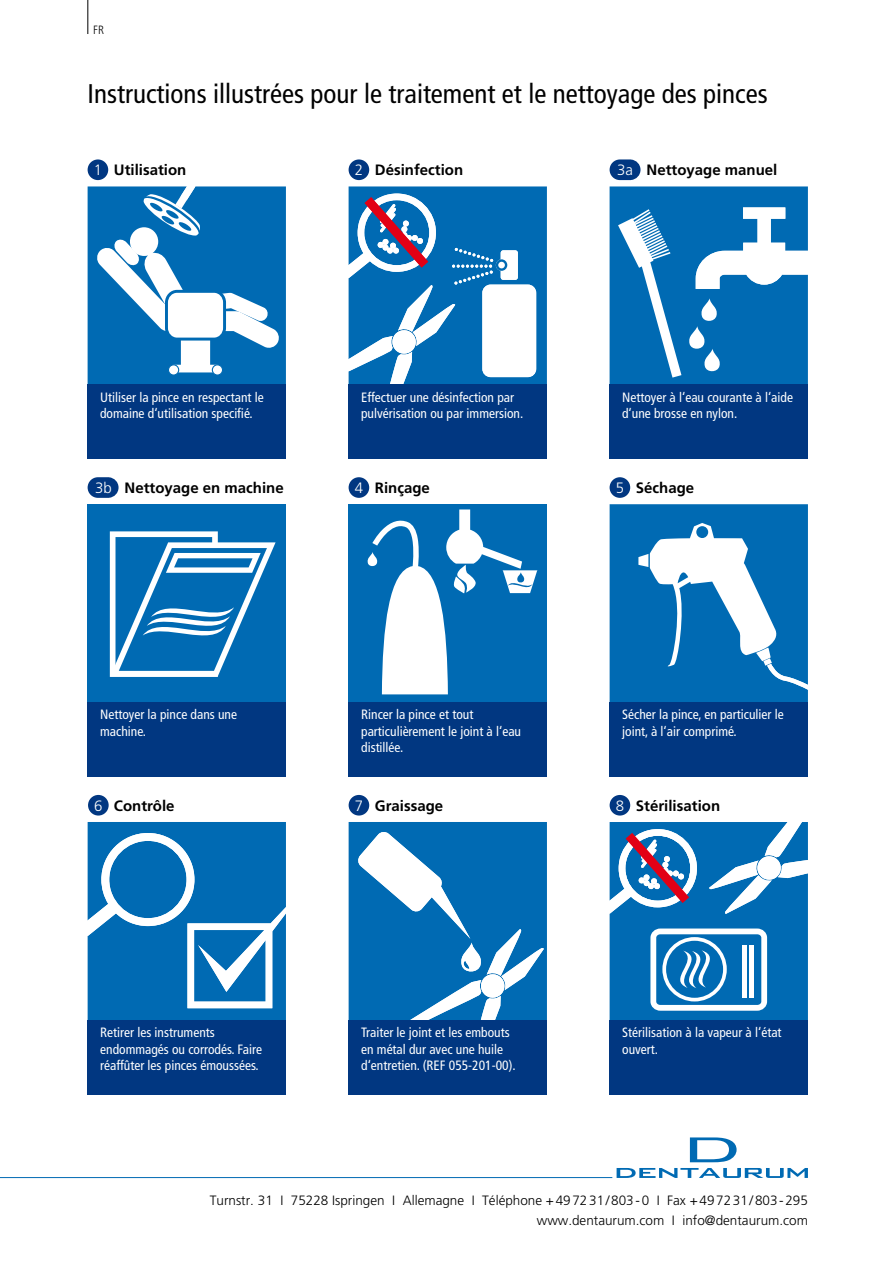
<style>
.page{position:relative;width:893px;height:1263px;background:#fff}
.page>*{position:absolute;margin:0;border:0;box-sizing:border-box;transform-origin:0 0}
.t1{font:condensed 27px "Frutiger LT Std";color:#000}
.t2{font:700 15px "Frutiger LT Std";color:#000}
.t3{font:300 15px "Frutiger LT Std";color:#fff}
.t4{font:condensed 13.5px/16.5px "Frutiger LT Std";color:#fff}
.t5{font:300 13.5px/19.5px "Frutiger LT Std";color:#000;text-align:right}
.t6{font:300 condensed 12px "Frutiger LT Std";color:#000}
.s1{font-weight:300;color:#fff}
</style>
<div class="page">
<svg style="left:88px;top:822px;width:198px;height:198px;background:#2781be"></svg>
<svg style="left:349px;top:822px;width:198px;height:198px"></svg>
<svg style="left:349px;top:186px;width:198px;height:199px"></svg>
<svg style="left:610px;top:822px;width:198px;height:198px"></svg>
<div style="left:88px;top:504px;width:198px;height:198px;background:#006ab3"></div>
<svg style="left:110px;top:531px;width:166px;height:146px"></svg>
<svg style="left:610px;top:186px;width:198px;height:199px"></svg>
<div style="left:349px;top:504px;width:198px;height:198px;background:#006ab3"></div>
<svg style="left:367px;top:509px;width:170px;height:185px"></svg>
<svg style="left:610px;top:504px;width:198px;height:198px"></svg>
<svg style="left:88px;top:186px;width:198px;height:199px"></svg>
<div style="left:88px;top:385px;width:198px;height:74px;background:#013781"></div>
<div style="left:349px;top:385px;width:198px;height:74px;background:#013781"></div>
<div style="left:610px;top:385px;width:198px;height:74px;background:#013781"></div>
<div style="left:88px;top:702px;width:198px;height:75px;background:#013781"></div>
<div style="left:349px;top:702px;width:198px;height:75px;background:#013781"></div>
<div style="left:610px;top:702px;width:198px;height:75px;background:#013781"></div>
<div style="left:349px;top:1020px;width:198px;height:74px;background:#013781"></div>
<div style="left:610px;top:1020px;width:198px;height:74px;background:#013781"></div>
<div style="left:88px;top:1020px;width:198px;height:74px;background:#013781"></div>
<div style="left:349px;top:477px;width:20px;height:21px;background:#013781;border-radius:50%"></div>
<div style="left:610px;top:477px;width:20px;height:21px;background:#013781;border-radius:50%"></div>
<div style="left:88px;top:795px;width:21px;height:20px;background:#013781;border-radius:50%"></div>
<div style="left:349px;top:795px;width:20px;height:20px;background:#013781;border-radius:50%"></div>
<div style="left:610px;top:795px;width:20px;height:20px;background:#013781;border-radius:50%"></div>
<div style="left:349px;top:159px;width:20px;height:21px;background:#013781;border-radius:50%"></div>
<svg style="left:610px;top:159px;width:30px;height:21px"></svg>
<div style="left:88px;top:159px;width:20px;height:21px;background:#013781;border-radius:50%"></div>
<svg style="left:88px;top:477px;width:31px;height:21px"></svg>
<hr style="left:88px;top:0;width:1px;height:34px;background:#000">
<hr style="left:0;top:1177px;width:612px;height:1px;background:#006ab3">
<svg style="left:617px;top:1168px;width:191px;height:10px"></svg>
<svg style="left:690px;top:1137px;width:47px;height:25px"></svg>
<p class="t6" style="left:93px;top:23px;width:12px">FR</p>
<h1 class="t1" style="left:88px;top:78px;width:682px">Instructions illustrées pour le traitement et le nettoyage des pinces</h1>
<p class="t2" style="left:114px;top:161px;width:74px">Utilisation</p>
<p class="t2" style="left:375px;top:161px;width:90px">Désinfection</p>
<p class="t2" style="left:647px;top:161px;width:132px">Nettoyage manuel</p>
<p class="t3" style="left:94px;top:162px;width:10px">1</p>
<p class="t3" style="left:355px;top:162px;width:10px">2</p>
<p class="t3" style="left:617px;top:162px;width:17px">3a</p>
<p class="t4" style="left:100px;top:389px;width:165px">Utiliser la pince en respectant le domaine d‘utilisation specifié.</p>
<p class="t4" style="left:361px;top:389px;width:164px">Effectuer une désinfection par pulvérisation ou par immersion.</p>
<p class="t4" style="left:622px;top:389px;width:172px">Nettoyer à l‘eau courante à l‘aide d‘une brosse en nylon.</p>
<p class="t2" style="left:95px;top:479px;width:190px"><span class="s1">3b</span> Nettoyage en machine</p>
<p class="t2" style="left:375px;top:479px;width:57px">Rinçage</p>
<p class="t2" style="left:636px;top:479px;width:60px">Séchage</p>
<p class="t3" style="left:355px;top:479px;width:10px">4</p>
<p class="t3" style="left:616px;top:479px;width:10px">5</p>
<p class="t4" style="left:100px;top:706px;width:138px">Nettoyer la pince dans une machine.</p>
<p class="t4" style="left:361px;top:706px;width:161px">Rincer la pince et tout particulièrement le joint à l‘eau distillée.</p>
<p class="t4" style="left:622px;top:706px;width:163px">Sécher la pince, en particulier le joint, à l‘air comprimé.</p>
<p class="t2" style="left:114px;top:797px;width:62px">Contrôle</p>
<p class="t2" style="left:375px;top:797px;width:70px">Graissage</p>
<p class="t2" style="left:636px;top:797px;width:86px">Stérilisation</p>
<p class="t3" style="left:94px;top:797px;width:10px">6</p>
<p class="t3" style="left:355px;top:797px;width:10px">7</p>
<p class="t3" style="left:616px;top:797px;width:10px">8</p>
<p class="t4" style="left:100px;top:1024px;width:163px">Retirer les instruments endommagés ou corrodés. Faire réaffûter les pinces émoussées.</p>
<p class="t4" style="left:361px;top:1024px;width:156px">Traiter le joint et les embouts en métal dur avec une huile d‘entretien. (REF 055-201-00).</p>
<p class="t4" style="left:622px;top:1024px;width:161px">Stérilisation à la vapeur à l‘état ouvert.</p>
<p class="t5" style="left:210px;top:1191px;width:600px">Turnstr. 31 I 75228 Ispringen I Allemagne I Téléphone +497231/803-0 I Fax +497231/803-295 www.dentaurum.com I info@dentaurum.com</p>
</div>
